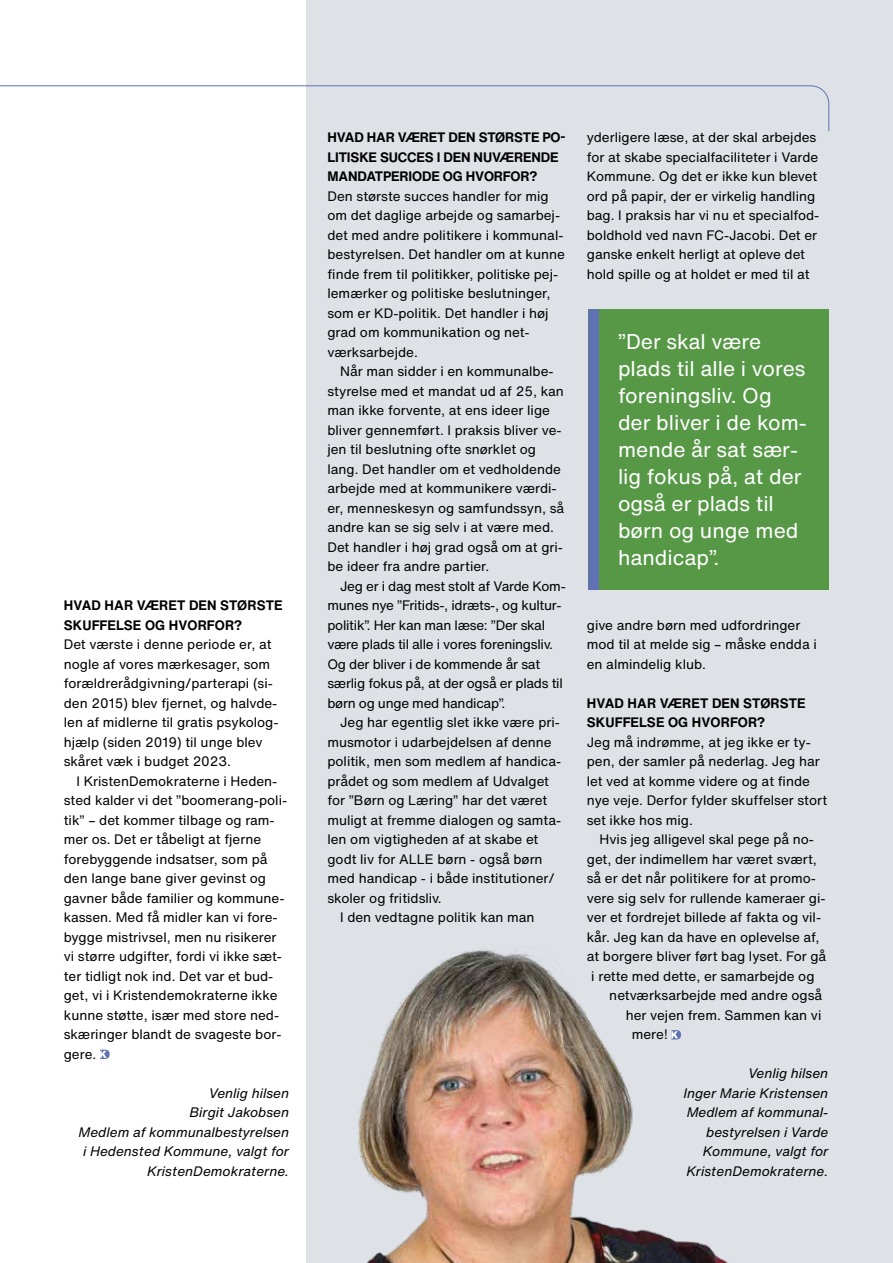
<style>
.page{position:relative;width:893px;height:1263px;background:#fff}
.page>*{position:absolute;margin:0;border:0;box-sizing:border-box;transform-origin:0 0}
.t1{font:21px/27px "Helvetica Now Text";color:#fff}
.t2{font:13.5px/19.5px "Helvetica Now Text";color:#000}
.t3{font:13.5px/19.5px "Helvetica Now Text";letter-spacing:-.02em;color:#000}
.t4{font:italic 13.5px/19.5px "Helvetica Now Text";color:#000;text-align:right}
.t5{font:700 13.5px/19.5px "Helvetica Now Text";letter-spacing:.01em;color:#000}
.t6{font:700 13.5px/19.5px "Helvetica Now Text";letter-spacing:-.01em;color:#000}
</style>
<div class="page">
<div style="left:306px;top:0;width:587px;height:1263px;background:#dee2e7"></div>
<svg style="left:0;top:85px;width:830px;height:47px"></svg>
<img style="left:358px;top:949px;width:370px;height:314px">
<svg style="left:100px;top:1049px;width:10px;height:10px"></svg>
<div style="left:588px;top:309px;width:241px;height:281px;background:#579847"></div>
<div style="left:588px;top:309px;width:11px;height:281px;background:#6071b5"></div>
<svg style="left:671px;top:1029px;width:10px;height:11px"></svg>
<p class="t5" style="left:64px;top:595px;width:220px">HVAD HAR VÆRET DEN STØRSTE<br>SKUFFELSE OG HVORFOR?</p>
<p class="t2" style="left:64px;top:634px;width:216px">Det værste i denne periode er, at nogle af vores mærkesager, som forældrerådgivning/parterapi (si&shy;den 2015) blev fjernet, og halvde&shy;len af midlerne til gratis psykolog&shy;hjælp (siden 2019) til unge blev skåret væk i budget 2023.</p>
<p class="t2" style="left:64px;top:771px;width:225px;text-indent:13px">I KristenDemokraterne i Heden&shy;sted kalder vi det ”boomerang-poli&shy;tik” – det kommer tilbage og ram&shy;mer os. Det er tåbeligt at fjerne forebyggende indsatser, som på den lange bane giver gevinst og gavner både familier og kommune&shy;kassen. Med få midler kan vi fore&shy;bygge mistrivsel, men nu risikerer vi større udgifter, fordi vi ikke sæt&shy;ter tidligt nok ind. Det var et bud&shy;get, vi i Kristendemokraterne ikke kunne støtte, især med store ned&shy;skæringer blandt de svageste bor&shy;gere.</p>
<p class="t4" style="left:78px;top:1083px;width:212px">Venlig hilsen<br>Birgit Jakobsen<br>Medlem af kommunalbestyrelsen i Hedensted Kommune, valgt for<br>KristenDemokraterne.</p>
<p class="t6" style="left:327px;top:127px;width:240px">HVAD HAR VÆRET DEN STØRSTE PO-<br>LITISKE SUCCES I DEN NUVÆRENDE<br>MANDATPERIODE OG HVORFOR?</p>
<p class="t2" style="left:327px;top:186px;width:239px">Den største succes handler for mig om det daglige arbejde og samarbej&shy;det med andre politikere i kommunal&shy;bestyrelsen. Det handler om at kunne finde frem til politikker, politiske pej&shy;lemærker og politiske beslutninger, som er KD-politik. Det handler i høj grad om kommunikation og net&shy;værksarbejde.</p>
<p class="t2" style="left:327px;top:361px;width:238px;text-indent:13px">Når man sidder i en kommunalbe&shy;styrelse med et mandat ud af 25, kan man ikke forvente, at ens ideer lige bliver gennemført. I praksis bliver ve&shy;jen til beslutning ofte snørklet og lang. Det handler om et vedholdende arbejde med at kommunikere værdi&shy;er, menneskesyn og samfundssyn, så andre kan se sig selv i at være med.<br>Det handler i høj grad også om at gri&shy;be ideer fra andre partier.</p>
<p class="t3" style="left:327px;top:576px;width:240px;text-indent:13px">Jeg er i dag mest stolt af Varde Kom&shy;munes nye ”Fritids-, idræts-, og kultur&shy;politik”. Her kan man læse: ”Der skal være plads til alle i vores foreningsliv.<br>Og der bliver i de kommende år sat særlig fokus på, at der også er plads til børn og unge med handicap”.</p>
<p class="t2" style="left:340px;top:712px;width:221px">Jeg har egentlig slet ikke være pri-</p>
<p class="t2" style="left:327px;top:732px;width:226px">musmotor i udarbejdelsen af denne</p>
<p class="t2" style="left:327px;top:751px;width:235px">politik, men som medlem af handica-</p>
<p class="t2" style="left:327px;top:771px;width:223px">prådet og som medlem af Udvalget</p>
<p class="t2" style="left:327px;top:790px;width:221px">for ”Børn og Læring” har det været</p>
<p class="t2" style="left:327px;top:810px;width:235px">muligt at fremme dialogen og samta-</p>
<p class="t2" style="left:327px;top:829px;width:212px">len om vigtigheden af at skabe et</p>
<p class="t2" style="left:327px;top:849px;width:217px">godt liv for ALLE børn - også børn</p>
<p class="t2" style="left:327px;top:868px;width:229px">med handicap - i både institutioner/</p>
<p class="t2" style="left:327px;top:888px;width:116px">skoler og fritidsliv.</p>
<p class="t2" style="left:340px;top:907px;width:196px">I den vedtagne politik kan man</p>
<p class="t2" style="left:587px;top:127px;width:234px">yderligere læse, at der skal arbejdes for at skabe specialfaciliteter i Varde Kommune. Og det er ikke kun blevet ord på papir, der er virkelig handling bag. I praksis har vi nu et specialfod&shy;boldhold ved navn FC-Jacobi. Det er ganske enkelt herligt at opleve det hold spille og at holdet er med til at</p>
<h1 class="t1" style="left:618px;top:327px;width:190px">”Der skal være plads til alle i vores foreningsliv. Og der bliver i de kom&shy;mende år sat sær&shy;lig fokus på, at der også er plads til børn og unge med handicap”.</h1>
<p class="t2" style="left:587px;top:615px;width:231px">give andre børn med udfordringer mod til at melde sig – måske endda i en almindelig klub.</p>
<p class="t5" style="left:587px;top:693px;width:220px">HVAD HAR VÆRET DEN STØRSTE<br>SKUFFELSE OG HVORFOR?</p>
<p class="t2" style="left:587px;top:732px;width:242px">Jeg må indrømme, at jeg ikke er ty&shy;pen, der samler på nederlag. Jeg har let ved at komme videre og at finde nye veje. Derfor fylder skuffelser stort set ikke hos mig.</p>
<p class="t2" style="left:600px;top:829px;width:216px">Hvis jeg alligevel skal pege på no-</p>
<p class="t2" style="left:587px;top:849px;width:232px">get, der indimellem har været svært,</p>
<p class="t2" style="left:587px;top:868px;width:231px">så er det når politikere for at promo-</p>
<p class="t2" style="left:587px;top:888px;width:240px">vere sig selv for rullende kameraer gi-</p>
<p class="t2" style="left:587px;top:907px;width:236px">ver et fordrejet billede af fakta og vil-</p>
<p class="t2" style="left:587px;top:927px;width:234px">kår. Jeg kan da have en oplevelse af,</p>
<p class="t2" style="left:587px;top:946px;width:241px">at borgere bliver ført bag lyset. For gå</p>
<p class="t2" style="left:591px;top:966px;width:225px">i rette med dette, er samarbejde og</p>
<p class="t2" style="left:609px;top:985px;width:214px">netværksarbejde med andre også</p>
<p class="t2" style="left:626px;top:1005px;width:197px">her vejen frem. Sammen kan vi</p>
<p class="t2" style="left:632px;top:1024px;width:37px">mere!</p>
<p class="t4" style="left:683px;top:1063px;width:147px">Venlig hilsen<br>Inger Marie Kristensen<br>Medlem af kommunal&shy;bestyrelsen i Varde<br>Kommune, valgt for<br>KristenDemokraterne.</p>
</div>
